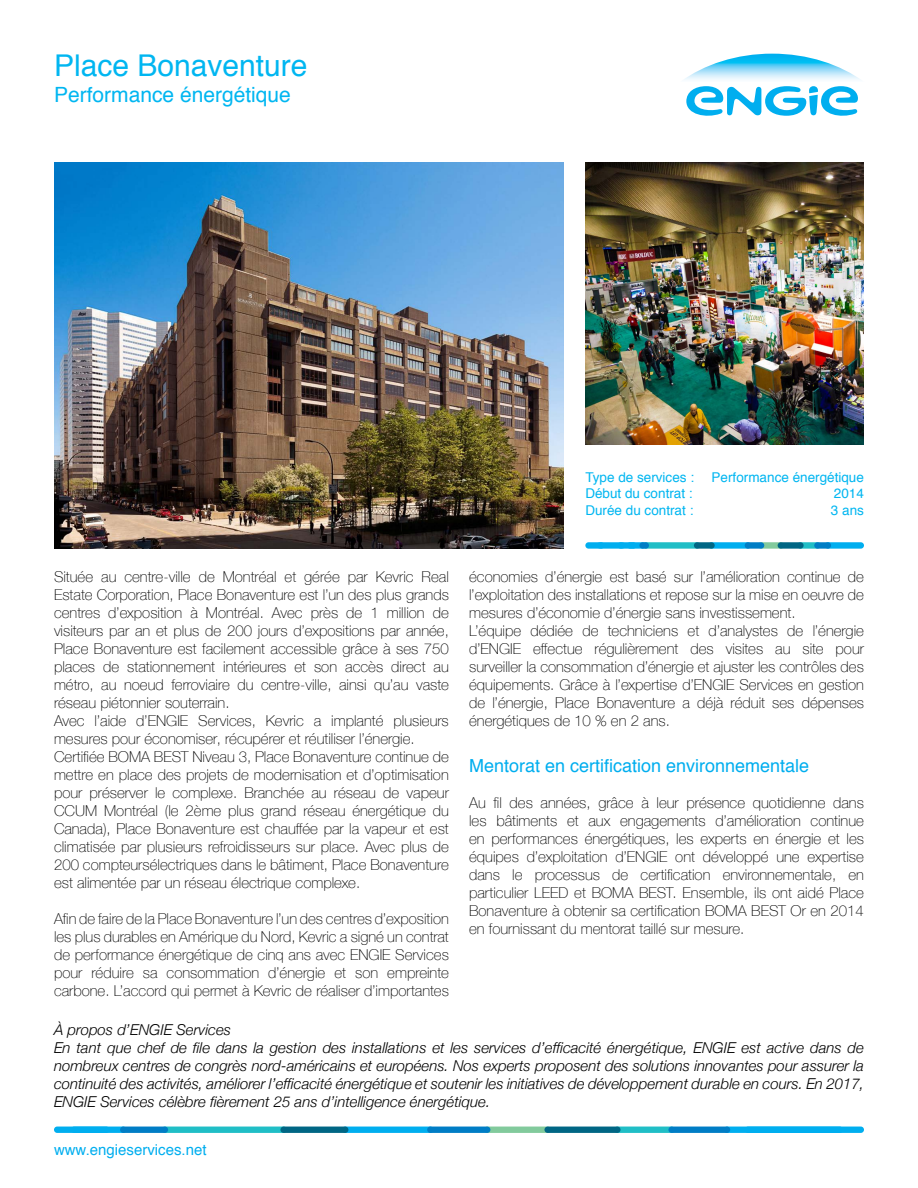
<style>
.page{position:relative;width:918px;height:1188px;background:#fff}
.page>*{position:absolute;margin:0;border:0;box-sizing:border-box;transform-origin:0 0}
.t1{font:30px "Helvetica";color:#00b6f1}
.t2{font:21px "Helvetica";color:#00b6f1}
.t3{font:18px "Helvetica";color:#00aeef}
.t4{font:100 15px/18px "Helvetica Neue";color:#000}
.t5{font:italic 300 15px/18px "Helvetica Neue";color:#000}
.t6{font:15px "Helvetica";color:#00aeef}
.t7{font:13.5px/16.2px "Helvetica";color:#00b6f1;text-align:justify}
</style>
<div class="page">
<img style="left:585px;top:162px;width:279px;height:282px">
<img style="left:54px;top:162px;width:510px;height:387px">
<div style="left:627px;top:542px;width:19px;height:7px;background:#00aeef;border-radius:3px"></div>
<div style="left:643px;top:542px;width:57px;height:7px;background:#20bec6;border-radius:3px"></div>
<div style="left:825px;top:542px;width:39px;height:7px;background:#00aeef;border-radius:3px"></div>
<div style="left:797px;top:542px;width:24px;height:7px;background:#20bec6;border-radius:3px"></div>
<div style="left:758px;top:542px;width:26px;height:7px;background:#82ca9c;border-radius:3px"></div>
<div style="left:708px;top:542px;width:43px;height:7px;background:#00aeef;border-radius:3px"></div>
<div style="left:745px;top:542px;width:19px;height:7px;background:#007dc5;border-radius:3px"></div>
<div style="left:694px;top:542px;width:21px;height:7px;background:#006684;border-radius:3px"></div>
<div style="left:814px;top:542px;width:17px;height:7px;background:#007dc5;border-radius:3px"></div>
<div style="left:778px;top:542px;width:26px;height:7px;background:#006684;border-radius:3px"></div>
<div style="left:639px;top:542px;width:10px;height:7px;background:#007dc5;border-radius:3px"></div>
<div style="left:617px;top:542px;width:19px;height:7px;background:#00aeef;border-radius:3px"></div>
<div style="left:585px;top:542px;width:19px;height:7px;background:#00aeef;border-radius:3px"></div>
<svg style="left:596px;top:542px;width:30px;height:7px"></svg>
<div style="left:724px;top:1127px;width:119px;height:6px;background:#00aeef;border-radius:3px"></div>
<div style="left:614px;top:1127px;width:61px;height:6px;background:#20bec6;border-radius:3px"></div>
<div style="left:484px;top:1127px;width:67px;height:6px;background:#82ca9c;border-radius:3px"></div>
<div style="left:544px;top:1127px;width:77px;height:6px;background:#006684;border-radius:3px"></div>
<div style="left:342px;top:1127px;width:92px;height:6px;background:#00aeef;border-radius:3px"></div>
<div style="left:162px;top:1127px;width:125px;height:6px;background:#20bec6;border-radius:3px"></div>
<div style="left:71px;top:1127px;width:55px;height:6px;background:#00aeef;border-radius:3px"></div>
<div style="left:427px;top:1127px;width:63px;height:6px;background:#007dc5;border-radius:3px"></div>
<div style="left:280px;top:1127px;width:68px;height:6px;background:#006684;border-radius:3px"></div>
<div style="left:120px;top:1127px;width:48px;height:6px;background:#007dc5;border-radius:3px"></div>
<div style="left:668px;top:1127px;width:62px;height:6px;background:#007dc5;border-radius:3px"></div>
<div style="left:54px;top:1127px;width:56px;height:6px;background:#00aeef;border-radius:3px"></div>
<div style="left:745px;top:1127px;width:119px;height:6px;background:#00aeef;border-radius:3px"></div>
<img style="left:684px;top:54px;width:176px;height:26px">
<svg style="left:686px;top:86px;width:172px;height:30px"></svg>
<h1 class="t1" style="left:54px;top:43px;width:255px">Place Bonaventure</h1>
<h2 class="t2" style="left:54px;top:78px;width:238px">Performance énergétique</h2>
<p class="t7" style="left:585px;top:470px;width:110px">Type de services :<br>Début du contrat :<br>Durée du contrat :</p>
<p class="t7" style="left:831px;top:470px;width:35px;text-indent:-119px">Performance énergétique 2014<br>3 ans</p>
<p class="t4" style="left:54px;top:567px;width:396px">Située au centre-ville de Montréal et gérée par Kevric Real Estate Corporation, Place Bonaventure est l’un des plus grands centres d’exposition à Montréal. Avec près de 1 million de visiteurs par an et plus de 200 jours d’expositions par année, Place Bonaventure est facilement accessible grâce à ses 750 places de stationnement intérieures et son accès direct au métro, au noeud ferroviaire du centre-ville, ainsi qu’au vaste réseau piétonnier souterrain.<br>Avec l’aide d’ENGIE Services, Kevric a implanté plusieurs mesures pour économiser, récupérer et réutiliser l’énergie.<br>Certifiée BOMA BEST Niveau 3, Place Bonaventure continue de mettre en place des projets de modernisation et d’optimisation pour préserver le complexe. Branchée au réseau de vapeur CCUM Montréal (le 2ème plus grand réseau énergétique du Canada), Place Bonaventure est chauffée par la vapeur et est climatisée par plusieurs refroidisseurs sur place. Avec plus de 200 compteursélectriques dans le bâtiment, Place Bonaventure est alimentée par un réseau électrique complexe.</p>
<p class="t4" style="left:54px;top:909px;width:396px;text-align:justify">Afin de faire de la Place Bonaventure l’un des centres d’exposition les plus durables en Amérique du Nord, Kevric a signé un contrat de performance énergétique de cinq ans avec ENGIE Services pour réduire sa consommation d’énergie et son empreinte carbone. L’accord qui permet à Kevric de réaliser d’importantes</p>
<p class="t4" style="left:469px;top:567px;width:396px">économies d’énergie est basé sur l’amélioration continue de l’exploitation des installations et repose sur la mise en oeuvre de mesures d’économie d’énergie sans investissement.<br>L’équipe dédiée de techniciens et d’analystes de l’énergie d’ENGIE effectue régulièrement des visites au site pour surveiller la consommation d’énergie et ajuster les contrôles des équipements. Grâce à l’expertise d’ENGIE Services en gestion de l’énergie, Place Bonaventure a déjà réduit ses dépenses énergétiques de 10 % en 2 ans.</p>
<p class="t3" style="left:469px;top:752px;width:342px">Mentorat en certification environnementale</p>
<p class="t4" style="left:469px;top:793px;width:396px;text-align:justify">Au fil des années, grâce à leur présence quotidienne dans les bâtiments et aux engagements d’amélioration continue en performances énergétiques, les experts en énergie et les équipes d’exploitation d’ENGIE ont développé une expertise dans le processus de certification environnementale, en particulier LEED et BOMA BEST. Ensemble, ils ont aidé Place Bonaventure à obtenir sa certification BOMA BEST Or en 2014 en fournissant du mentorat taillé sur mesure.</p>
<p class="t5" style="left:54px;top:1020px;width:812px">À propos d’ENGIE Services<br>En tant que chef de file dans la gestion des installations et les services d’efficacité énergétique, ENGIE est active dans de nombreux centres de congrès nord-américains et européens. Nos experts proposent des solutions innovantes pour assurer la continuité des activités, améliorer l’efficacité énergétique et soutenir les initiatives de développement durable en cours. En 2017, ENGIE Services célèbre fièrement 25 ans d’intelligence énergétique.</p>
<p class="t6" style="left:54px;top:1138px;width:154px">www.engieservices.net</p>
</div>
